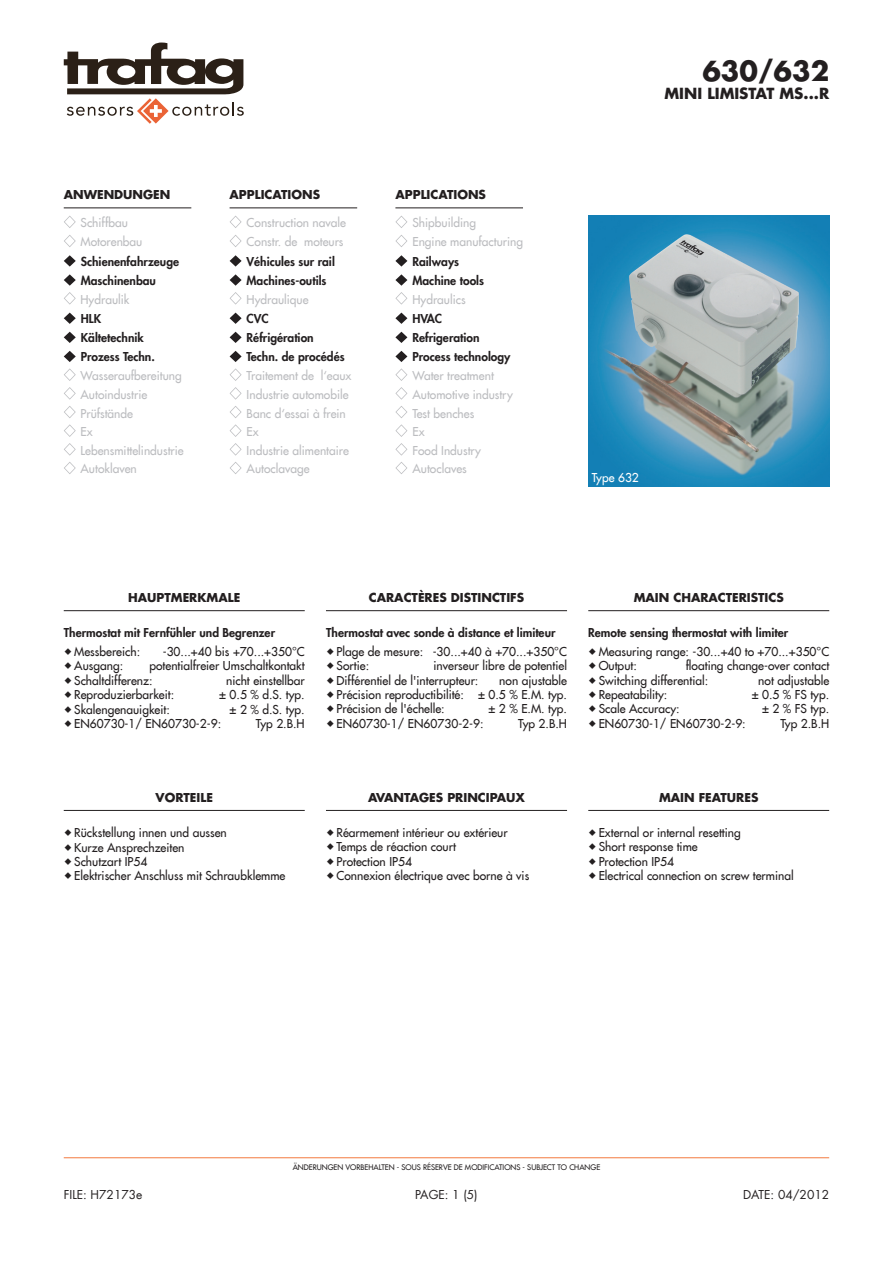
<style>
.page{position:relative;width:893px;height:1263px;background:#fff}
.page>*{position:absolute;margin:0;border:0;box-sizing:border-box;transform-origin:0 0}
.t1{font:700 27px "Futura LT";color:#231f20}
.t2{font:700 15px "Futura LT";color:#231f20}
.t3{font:12px/14.4px "Futura LT";color:#231f20}
.t4{font:12px "Futura LT";color:#bcbdc0}
.t5{font:800 12px "Futura LT";color:#231f20}
.t6{font:700 12px "Futura LT";color:#231f20}
.t7{font:12px "Futura LT";color:#231f20}
.t8{font:12px "Futura LT";color:#fff}
.t9{font:7.5px "Futura LT";color:#231f20}
</style>
<div class="page">
<svg style="left:64px;top:43px;width:180px;height:81px"></svg>
<hr style="left:64px;top:1157px;width:765px;height:1px;background:#f4793e">
<hr style="left:230px;top:208px;width:127px;height:1px;background:#231f20">
<hr style="left:395px;top:208px;width:128px;height:1px;background:#231f20">
<hr style="left:64px;top:208px;width:127px;height:1px;background:#231f20">
<hr style="left:64px;top:810px;width:241px;height:1px;background:#231f20">
<hr style="left:326px;top:810px;width:241px;height:1px;background:#231f20">
<hr style="left:588px;top:810px;width:241px;height:1px;background:#231f20">
<hr style="left:64px;top:610px;width:241px;height:1px;background:#231f20">
<hr style="left:326px;top:610px;width:241px;height:1px;background:#231f20">
<hr style="left:588px;top:610px;width:241px;height:1px;background:#231f20">
<svg style="left:64px;top:216px;width:12px;height:89px"></svg>
<svg style="left:230px;top:216px;width:12px;height:89px"></svg>
<svg style="left:395px;top:216px;width:12px;height:89px"></svg>
<svg style="left:64px;top:313px;width:12px;height:11px"></svg>
<svg style="left:230px;top:313px;width:12px;height:11px"></svg>
<svg style="left:395px;top:313px;width:12px;height:11px"></svg>
<svg style="left:64px;top:332px;width:12px;height:11px"></svg>
<svg style="left:230px;top:332px;width:12px;height:11px"></svg>
<svg style="left:395px;top:332px;width:12px;height:11px"></svg>
<svg style="left:64px;top:351px;width:12px;height:123px"></svg>
<svg style="left:230px;top:351px;width:12px;height:123px"></svg>
<svg style="left:395px;top:351px;width:12px;height:123px"></svg>
<img style="left:588px;top:216px;width:241px;height:270px">
<p class="t6" style="left:64px;top:187px;width:108px">ANWENDUNGEN</p>
<p class="t6" style="left:230px;top:187px;width:92px">APPLICATIONS</p>
<p class="t6" style="left:395px;top:187px;width:92px">APPLICATIONS</p>
<p class="t4" style="left:76px;top:215px;width:54px">Schiffbau</p>
<p class="t4" style="left:242px;top:215px;width:106px">Construction navale</p>
<p class="t4" style="left:407px;top:215px;width:70px">Shipbuilding</p>
<p class="t4" style="left:76px;top:234px;width:68px">Motorenbau</p>
<p class="t4" style="left:242px;top:234px;width:103px">Constr. de moteurs</p>
<p class="t4" style="left:407px;top:234px;width:117px">Engine manufacturing</p>
<p class="t5" style="left:81px;top:253px;width:100px">Schienenfahrzeuge</p>
<p class="t5" style="left:247px;top:253px;width:90px">Véhicules sur rail</p>
<p class="t5" style="left:412px;top:253px;width:48px">Railways</p>
<p class="t5" style="left:81px;top:272px;width:77px">Maschinenbau</p>
<p class="t5" style="left:247px;top:272px;width:81px">Machines-outils</p>
<p class="t5" style="left:412px;top:272px;width:73px">Machine tools</p>
<p class="t4" style="left:76px;top:292px;width:55px">Hydraulik</p>
<p class="t4" style="left:242px;top:292px;width:69px">Hydraulique</p>
<p class="t4" style="left:407px;top:292px;width:60px">Hydraulics</p>
<p class="t5" style="left:81px;top:310px;width:22px">HLK</p>
<p class="t5" style="left:247px;top:310px;width:24px">CVC</p>
<p class="t5" style="left:412px;top:310px;width:31px">HVAC</p>
<p class="t5" style="left:81px;top:330px;width:65px">Kältetechnik</p>
<p class="t5" style="left:247px;top:330px;width:69px">Réfrigération</p>
<p class="t5" style="left:412px;top:330px;width:69px">Refrigeration</p>
<p class="t5" style="left:81px;top:349px;width:76px">Prozess Techn.</p>
<p class="t5" style="left:247px;top:349px;width:99px">Techn. de procédés</p>
<p class="t5" style="left:412px;top:349px;width:100px">Process technology</p>
<p class="t4" style="left:81px;top:368px;width:103px">Wasseraufbereitung</p>
<p class="t4" style="left:242px;top:368px;width:111px">Traitement de l‘eaux</p>
<p class="t4" style="left:412px;top:368px;width:83px">Water treatment</p>
<p class="t4" style="left:76px;top:387px;width:73px">Autoindustrie</p>
<p class="t4" style="left:242px;top:387px;width:109px">I ndustrie automobile</p>
<p class="t4" style="left:407px;top:387px;width:107px">Automotive industry</p>
<p class="t4" style="left:81px;top:405px;width:54px">Prüfstände</p>
<p class="t4" style="left:242px;top:405px;width:106px">Banc d‘essai à frein</p>
<p class="t4" style="left:407px;top:405px;width:68px">Test benches</p>
<p class="t4" style="left:76px;top:424px;width:18px">E x</p>
<p class="t4" style="left:242px;top:424px;width:19px">E x</p>
<p class="t4" style="left:407px;top:424px;width:19px">E x</p>
<p class="t4" style="left:76px;top:443px;width:109px">Lebensmittelindustrie</p>
<p class="t4" style="left:242px;top:443px;width:109px">I ndustrie alimentaire</p>
<p class="t4" style="left:407px;top:443px;width:75px">Food Industry</p>
<p class="t4" style="left:76px;top:461px;width:63px">Autoklaven</p>
<p class="t4" style="left:242px;top:461px;width:70px">Autoclavage</p>
<p class="t4" style="left:407px;top:461px;width:61px">Autoclaves</p>
<h1 class="t1" style="left:702px;top:53px;width:128px">630/632</h1>
<p class="t2" style="left:665px;top:83px;width:166px">MINI LIMISTAT MS...R</p>
<p class="t8" style="left:592px;top:470px;width:49px">Type 632</p>
<p class="t6" style="left:128px;top:589px;width:114px">HAUPTMERKMALE</p>
<p class="t6" style="left:369px;top:589px;width:157px">CARACTÈRES DISTINCTIFS</p>
<p class="t6" style="left:634px;top:589px;width:152px">MAIN CHARACTERISTICS</p>
<p class="t5" style="left:64px;top:625px;width:213px">Thermostat mit Fernfühler und Begrenzer</p>
<p class="t3" style="left:72px;top:644px;width:69px">Messbereich:</p>
<p class="t3" style="left:163px;top:644px;width:143px">-30...+40 bis +70...+350°C</p>
<p class="t3" style="left:72px;top:659px;width:52px">Ausgang:</p>
<p class="t3" style="left:72px;top:659px;width:234px;text-indent:77px">potentialfreier Umschaltkontakt<br>Schaltdifferenz:</p>
<p class="t3" style="left:226px;top:673px;width:80px">nicht einstellbar</p>
<p class="t3" style="left:72px;top:687px;width:103px">Reproduzierbarkeit:</p>
<p class="t3" style="left:219px;top:687px;width:87px">± 0.5 % d.S. typ.</p>
<p class="t3" style="left:72px;top:702px;width:99px">Skalengenauigkeit:</p>
<p class="t3" style="left:72px;top:702px;width:234px;text-indent:157px">± 2 % d.S. typ.<br>EN60730-1/ EN60730-2-9: T</p>
<p class="t3" style="left:260px;top:716px;width:44px">yp 2.B.H</p>
<p class="t5" style="left:326px;top:625px;width:231px">Thermostat avec sonde à distance et limiteur</p>
<p class="t3" style="left:335px;top:644px;width:233px">Plage de mesure: -30...+40 à +70...+350°C<br>Sortie:</p>
<p class="t3" style="left:335px;top:658px;width:234px;text-indent:99px">inverseur libre de potentiel<br>Différentiel de l'interrupteur:</p>
<p class="t3" style="left:337px;top:673px;width:232px;text-align:justify;text-indent:163px">non ajustable Précision reproductibilité: ± 0.5 % E.M. typ.<br>Précision de l'échelle:</p>
<p class="t3" style="left:335px;top:702px;width:234px;text-indent:154px">± 2 % E.M. typ.<br>EN60730-1/ EN60730-2-9: T</p>
<p class="t3" style="left:523px;top:716px;width:44px">yp 2.B.H</p>
<p class="t5" style="left:588px;top:625px;width:201px">Remote sensing thermostat with limiter</p>
<p class="t3" style="left:597px;top:644px;width:233px">Measuring range: -30...+40 to +70...+350°C<br>Output:</p>
<p class="t3" style="left:597px;top:658px;width:234px;text-indent:89px">floating change-over contact<br>Switching differential:</p>
<p class="t3" style="left:758px;top:673px;width:72px">not adjustable</p>
<p class="t3" style="left:597px;top:687px;width:72px">Repeatability:</p>
<p class="t3" style="left:752px;top:687px;width:79px">± 0.5 % FS typ.</p>
<p class="t3" style="left:597px;top:702px;width:84px">Scale Accuracy:</p>
<p class="t3" style="left:597px;top:702px;width:234px;text-indent:165px">± 2 % FS typ.<br>EN60730-1/ EN60730-2-9: T</p>
<p class="t3" style="left:785px;top:716px;width:44px">yp 2.B.H</p>
<p class="t6" style="left:156px;top:789px;width:59px">VORTEILE</p>
<p class="t6" style="left:368px;top:789px;width:158px">AVANTAGES PRINCIPAUX</p>
<p class="t6" style="left:659px;top:789px;width:101px">MAIN FEATURES</p>
<p class="t3" style="left:72px;top:825px;width:215px">Rückstellung innen und aussen<br>Kurze Ansprechzeiten<br>Schutzart IP54<br>Elektrischer Anschluss mit Schraubklemme</p>
<p class="t3" style="left:335px;top:825px;width:196px">Réarmement intérieur ou extérieur<br>Temps de réaction court<br>Protection IP54<br>Connexion électrique avec borne à vis</p>
<p class="t3" style="left:597px;top:825px;width:198px">External or internal resetting<br>Short response time<br>Protection IP54<br>Electrical connection on screw terminal</p>
<p class="t9" style="left:293px;top:1163px;width:309px">änderungen vorbehalten - sous réserve de modifications - Subject to change</p>
<p class="t7" style="left:64px;top:1187px;width:80px">FILE: H72173E</p>
<p class="t7" style="left:415px;top:1187px;width:64px">PAGE: 1 (5)</p>
<p class="t7" style="left:743px;top:1187px;width:88px">DATE: 04/2012</p>
</div>
